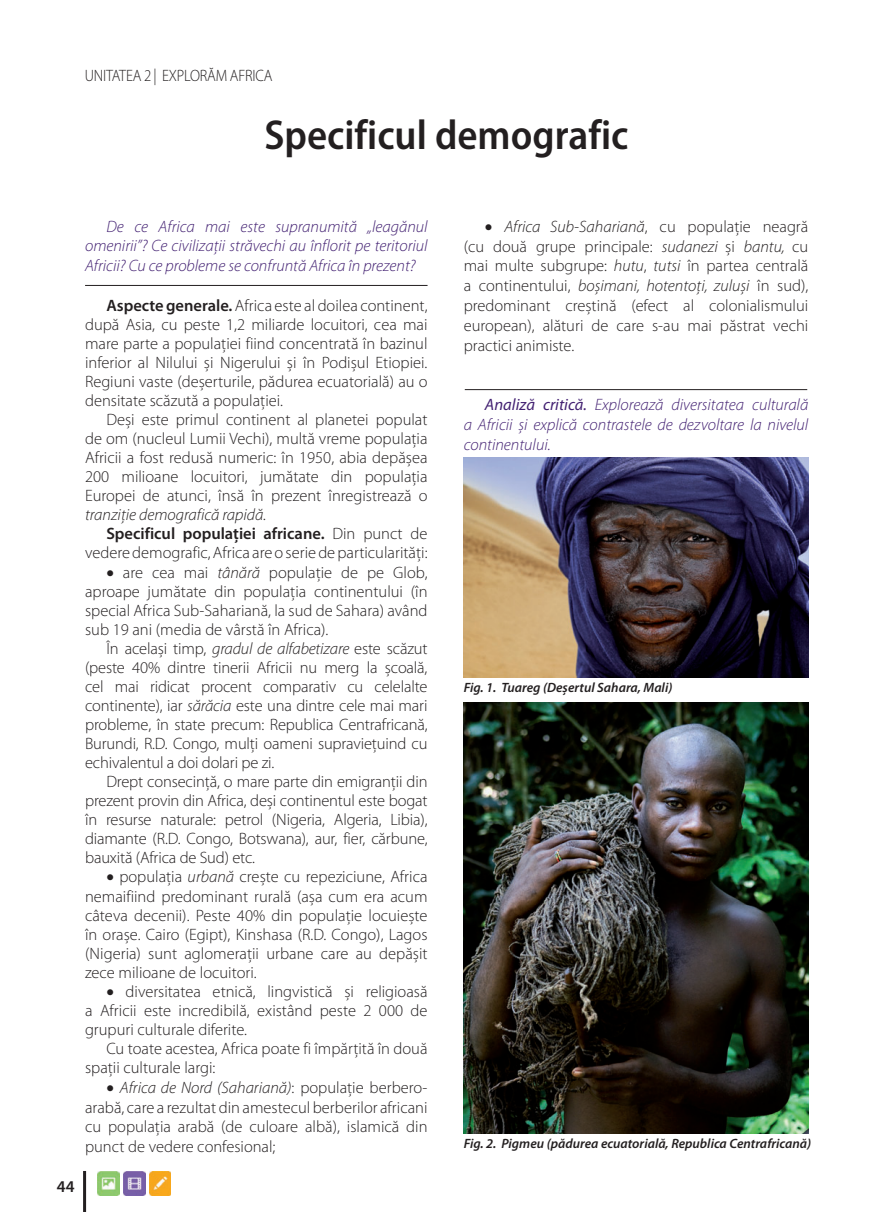
<style>
.page{position:relative;width:893px;height:1212px;background:#fff}
.page>*{position:absolute;margin:0;border:0;box-sizing:border-box;transform-origin:0 0}
.t1{font:600 semi-condensed 42px "Myriad Pro";color:#231f20}
.t2{font:300 16.5px/19px "Myriad Pro";color:#231f20;text-align:justify}
.t3{font:italic 300 16.5px/19.8px "Myriad Pro";color:#432172;text-align:justify}
.t4{font:italic 300 16.5px "Myriad Pro";color:#231f20}
.t5{font:600 16.5px "Myriad Pro";color:#231f20}
.t6{font:300 16.5px "Myriad Pro";color:#231f20;scale:.9 1}
.t7{font:italic 600 13.5px "Myriad Pro";color:#231f20}
.s1{font-weight:600}
.s2{font-weight:300}
.s3{font-style:italic}
.s4{font-style:normal}
.s5{font-weight:400}
</style>
<div class="page">
<hr style="left:83px;top:1171px;width:3px;height:41px;background:#231f20">
<img style="left:149px;top:1172px;width:22px;height:23px">
<img style="left:98px;top:1172px;width:21px;height:23px">
<img style="left:124px;top:1172px;width:21px;height:23px">
<img style="left:463px;top:457px;width:345px;height:220px">
<img style="left:463px;top:703px;width:345px;height:430px">
<hr style="left:85px;top:285px;width:342px;height:1px;background:#231f20">
<hr style="left:465px;top:389px;width:342px;height:1px;background:#231f20">
<p class="t6" style="left:85px;top:69px;width:210px">UNITATEA 2 | EXPLORĂM AFRICA</p>
<h1 class="t1" style="left:264px;top:119px;width:365px">Specificul demografic</h1>
<p class="t5" style="left:57px;top:1180px;width:19px">44</p>
<p class="t3" style="left:85px;top:217px;width:344px;text-indent:21px">De ce Africa mai este supranumită „leagănul omenirii”? Ce civilizații străvechi au înflorit pe teritoriul Africii? Cu ce probleme se confruntă Africa în prezent?</p>
<p class="t2" style="left:85px;top:297px;width:344px;text-indent:21px"><span class="s1">Aspecte generale.</span> Africa este al doilea continent, după Asia, cu peste 1,2 miliarde locuitori, cea mai mare parte a populației fiind concentrată în bazinul inferior al Nilului și Nigerului și în Podișul Etiopiei.<br>Regiuni vaste (deșerturile, pădurea ecuatorială) au o densitate scăzută a populației.</p>
<p class="t2" style="left:85px;top:411px;width:344px;text-indent:21px">Deși este primul continent al planetei populat de om (nucleul Lumii Vechi), multă vreme populația Africii a fost redusă numeric: în 1950, abia depășea 200 milioane locuitori, jumătate din populația Europei de atunci, însă în prezent înregistrează o</p>
<p class="t4" style="left:85px;top:509px;width:183px">tranziție demografică rapidă.</p>
<p class="t5" style="left:106px;top:528px;width:323px">Specificul populației africane. <span class="s2">Din punct de</span></p>
<p class="t2" style="left:85px;top:545px;width:344px">vederedemografic, Africa areoseriedeparticularități:</p>
<p class="t2" style="left:123px;top:564px;width:306px">are cea mai <span class="s3">tânără</span> populație de pe Glob,</p>
<p class="t2" style="left:85px;top:583px;width:344px">aproape jumătate din populația continentului (în</p>
<p class="t2" style="left:85px;top:602px;width:344px">special Africa Sub-Sahariană, la sud de Sahara) având</p>
<p class="t2" style="left:85px;top:621px;width:245px">sub 19 ani (media de vârstă în Africa).</p>
<p class="t2" style="left:106px;top:640px;width:323px">În același timp, <span class="s3">gradul de alfabetizare</span> este scăzut</p>
<p class="t2" style="left:85px;top:659px;width:344px">(peste 40% dintre tinerii Africii nu merg la școală,</p>
<p class="t2" style="left:85px;top:678px;width:344px">cel mai ridicat procent comparativ cu celelalte</p>
<p class="t2" style="left:85px;top:697px;width:344px">continente), iar <span class="s3">sărăcia</span> este una dintre cele mai mari</p>
<p class="t2" style="left:85px;top:716px;width:344px">probleme, în state precum: Republica Centrafricană,</p>
<p class="t2" style="left:85px;top:735px;width:344px">Burundi, R.D. Congo, mulți oameni supraviețuind cu</p>
<p class="t2" style="left:85px;top:754px;width:191px">echivalentul a doi dolari pe zi.</p>
<p class="t2" style="left:106px;top:773px;width:323px">Drept consecință, o mare parte din emigranții din</p>
<p class="t2" style="left:85px;top:792px;width:344px">prezent provin din Africa, deși continentul este bogat</p>
<p class="t2" style="left:85px;top:811px;width:344px">în resurse naturale: petrol (Nigeria, Algeria, Libia),</p>
<p class="t2" style="left:85px;top:830px;width:344px">diamante (R.D. Congo, Botswana), aur, fier, cărbune,</p>
<p class="t2" style="left:85px;top:849px;width:171px">bauxită (Africa de Sud) etc.</p>
<p class="t2" style="left:119px;top:869px;width:310px">populația <span class="s3">urbană</span> crește cu repeziciune, Africa</p>
<p class="t2" style="left:85px;top:888px;width:344px">nemaifiind predominant rurală (așa cum era acum</p>
<p class="t2" style="left:85px;top:907px;width:344px">câteva decenii). Peste 40% din populație locuiește</p>
<p class="t2" style="left:85px;top:926px;width:344px">în orașe. Cairo (Egipt), Kinshasa (R.D. Congo), Lagos</p>
<p class="t2" style="left:85px;top:945px;width:344px">(Nigeria) sunt aglomerații urbane care au depășit</p>
<p class="t2" style="left:85px;top:964px;width:173px">zece milioane de locuitori.</p>
<p class="t2" style="left:126px;top:983px;width:303px">diversitatea etnică, lingvistică și religioasă</p>
<p class="t2" style="left:85px;top:1002px;width:344px">a Africii este incredibilă, existând peste 2 000 de</p>
<p class="t2" style="left:85px;top:1021px;width:163px">grupuri culturale diferite.</p>
<p class="t2" style="left:106px;top:1040px;width:322px">Cu toate acestea, Africa poate fi împărțită în două</p>
<p class="t2" style="left:85px;top:1059px;width:132px">spații culturale largi:</p>
<p class="t4" style="left:120px;top:1081px;width:309px">Africa de Nord (Sahariană)<span class="s4">: populație berbero-</span></p>
<p class="t2" style="left:85px;top:1099px;width:344px">arabă, care a rezultat din amestecul berberilor africani</p>
<p class="t2" style="left:85px;top:1119px;width:344px">cu populația arabă (de culoare albă), islamică din</p>
<p class="t2" style="left:85px;top:1138px;width:192px">punct de vedere confesional;</p>
<p class="t2" style="left:463px;top:218px;width:346px;line-height:19.8px;text-indent:41px"><span class="s3">Africa Sub-Sahariană</span>, cu populație neagră (cu două grupe principale: <span class="s3">sudanezi</span> și <span class="s3">bantu,</span> cu mai multe subgrupe: <span class="s3">hutu</span>, <span class="s3">tutsi</span> în partea centrală a continentului, <span class="s3">boșimani, hotentoți, zuluși</span> în sud), predominant creștină (efect al colonialismului european), alături de care s-au mai păstrat vechi practici animiste.</p>
<p class="t3" style="left:463px;top:396px;width:346px;text-indent:21px"><span class="s5">Analiză critică.</span> Explorează diversitatea culturală a Africii și explică contrastele de dezvoltare la nivelul continentului.</p>
<p class="t7" style="left:463px;top:682px;width:210px">Fig. 1. Tuareg (Deșertul Sahara, Mali)</p>
<p class="t7" style="left:463px;top:1138px;width:349px">Fig. 2. Pigmeu (pădurea ecuatorială, Republica Centrafricană)</p>
</div>
